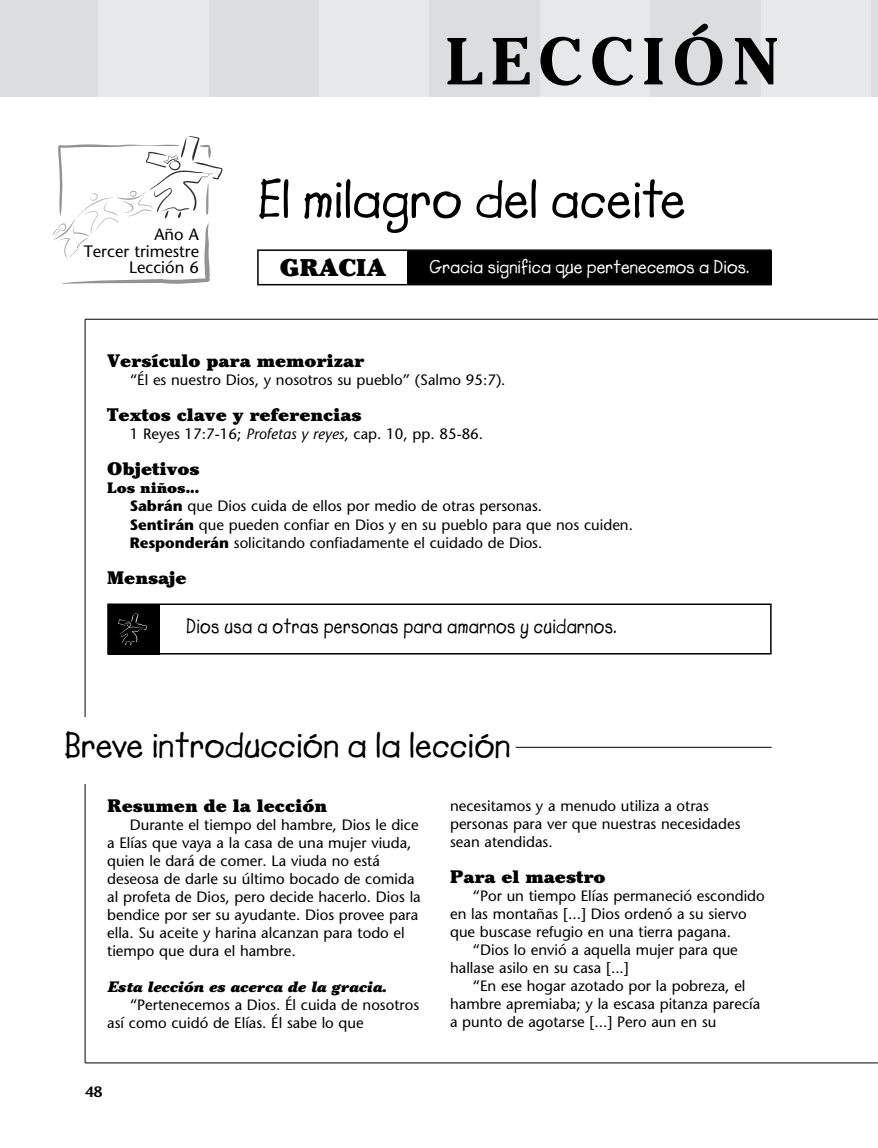
<style>
.page{position:relative;width:878px;height:1148px;background:#fff}
.page>*{position:absolute;margin:0;border:0;box-sizing:border-box;transform-origin:0 0}
.t1{font:700 66px "Cheltenham";letter-spacing:.125em;color:#000}
.t2{font:700 54px "Lemonade";color:#000}
.t3{font:700 36px "Lemonade";color:#000}
.t4{font:900 24px "Cheltenham";color:#000}
.t5{font:700 21px "Lemonade";letter-spacing:.015em;color:#000;scale:.9 1}
.t6{font:700 18.75px "Lemonade";color:#fff}
.t7{font:900 18px "Cheltenham";color:#000}
.t8{font:16.5px/16.5px "Stone Sans";color:#000;text-align:right}
.t9{font:15px/18px "Stone Sans";color:#000}
.t10{font:italic 900 15px "Cheltenham";color:#000}
.t11{font:900 15px "Cheltenham";color:#000}
.t12{font:600 15px "Stone Sans";color:#000}
.s1{font-style:italic}
.s2{font-weight:700}
</style>
<div class="page">
<svg style="left:52px;top:136px;width:170px;height:148px"></svg>
<div style="left:0;top:0;width:98px;height:96px;background:#dcdddf"></div>
<div style="left:98px;top:0;width:111px;height:96px;background:#e7e8e9"></div>
<div style="left:209px;top:0;width:110px;height:96px;background:#dcdddf"></div>
<div style="left:319px;top:0;width:110px;height:96px;background:#e7e8e9"></div>
<div style="left:429px;top:0;width:111px;height:96px;background:#dcdddf"></div>
<div style="left:540px;top:0;width:110px;height:96px;background:#e7e8e9"></div>
<div style="left:650px;top:0;width:111px;height:96px;background:#dcdddf"></div>
<div style="left:761px;top:0;width:110px;height:96px;background:#e7e8e9"></div>
<div style="left:871px;top:0;width:7px;height:96px;background:#dcdddf"></div>
<hr style="left:85px;top:319px;width:792px;height:1px;background:#000">
<hr style="left:85px;top:319px;width:1px;height:743px;background:#000">
<hr style="left:85px;top:1062px;width:792px;height:1px;background:#000">
<div style="left:65px;top:717px;width:706px;height:66px;background:#fff"></div>
<hr style="left:515px;top:747px;width:256px;height:1px;background:#000">
<div style="left:107px;top:603px;width:664px;height:51px;border:2px solid #000"></div>
<div style="left:108px;top:605px;width:52px;height:49px;background:#000"></div>
<svg style="left:118px;top:613px;width:29px;height:32px"></svg>
<div style="left:407px;top:251px;width:364px;height:33px;background:#000"></div>
<div style="left:257px;top:249px;width:514px;height:36px;border:2px solid #000"></div>
<p class="t8" style="left:84px;top:228px;width:117px">Año A<br>Tercer trimestre<br>Lección 6</p>
<h1 class="t1" style="left:445px;top:38px;width:335px">LECCIÓN</h1>
<h2 class="t2" style="left:258px;top:167px;width:429px">El milagro del aceite</h2>
<h3 class="t4" style="left:280px;top:258px;width:108px">GRACIA</h3>
<p class="t6" style="left:429px;top:255px;width:321px">Gracia significa que pertenecemos a Dios.</p>
<p class="t7" style="left:107px;top:354px;width:258px">Versículo para memorizar</p>
<p class="t9" style="left:130px;top:373px;width:377px">“Él es nuestro Dios, y nosotros su pueblo” (Salmo 95:7).</p>
<p class="t7" style="left:107px;top:408px;width:256px">Textos clave y referencias</p>
<p class="t9" style="left:130px;top:427px;width:355px">1 Reyes 17:7-16; <span class="s1">Profetas y reyes</span>, cap. 10, pp. 85-86.</p>
<p class="t7" style="left:107px;top:462px;width:94px">Objetivos</p>
<p class="t11" style="left:107px;top:482px;width:93px">Los niños...</p>
<p class="t9" style="left:130px;top:499px;width:505px"><span class="s2">Sabrán</span> que Dios cuida de ellos por medio de otras personas.<br><span class="s2">Sentirán</span> que pueden confiar en Dios y en su pueblo para que nos cuiden.<br><span class="s2">Responderán</span> solicitando confiadamente el cuidado de Dios.</p>
<p class="t7" style="left:107px;top:570px;width:81px">Mensaje</p>
<h3 class="t5" style="left:186px;top:613px;width:480px">Dios usa a otras personas para amarnos y cuidarnos.</h3>
<h3 class="t3" style="left:65px;top:723px;width:447px">Breve introducción a la lección</h3>
<p class="t7" style="left:107px;top:799px;width:221px">Resumen de la lección</p>
<p class="t9" style="left:107px;top:817px;width:315px;text-indent:23px">Durante el tiempo del hambre, Dios le dice a Elías que vaya a la casa de una mujer viuda, quien le dará de comer. La viuda no está deseosa de darle su último bocado de comida al profeta de Dios, pero decide hacerlo. Dios la bendice por ser su ayudante. Dios provee para ella. Su aceite y harina alcanzan para todo el tiempo que dura el hambre.</p>
<p class="t10" style="left:107px;top:981px;width:280px">Esta lección es acerca de la gracia.</p>
<p class="t9" style="left:107px;top:997px;width:313px;text-indent:23px">“Pertenecemos a Dios. Él cuida de nosotros así como cuidó de Elías. Él sabe lo que</p>
<p class="t12" style="left:85px;top:1085px;width:19px">48</p>
<p class="t9" style="left:450px;top:798px;width:292px">necesitamos y a menudo utiliza a otras personas para ver que nuestras necesidades sean atendidas.</p>
<p class="t7" style="left:450px;top:869px;width:157px">Para el maestro</p>
<p class="t9" style="left:472px;top:888px;width:294px">“Por un tiempo Elías permaneció escondido</p>
<p class="t9" style="left:450px;top:906px;width:298px">en las montañas [...] Dios ordenó a su siervo</p>
<p class="t9" style="left:450px;top:924px;width:282px">que buscase refugio en una tierra pagana.</p>
<p class="t9" style="left:472px;top:942px;width:267px">“Dios lo envió a aquella mujer para que</p>
<p class="t9" style="left:450px;top:960px;width:180px">hallase asilo en su casa [...]</p>
<p class="t9" style="left:472px;top:978px;width:274px">“En ese hogar azotado por la pobreza, el</p>
<p class="t9" style="left:450px;top:996px;width:312px">hambre apremiaba; y la escasa pitanza parecía</p>
<p class="t9" style="left:450px;top:1014px;width:268px">a punto de agotarse [...] Pero aun en su</p>
</div>
